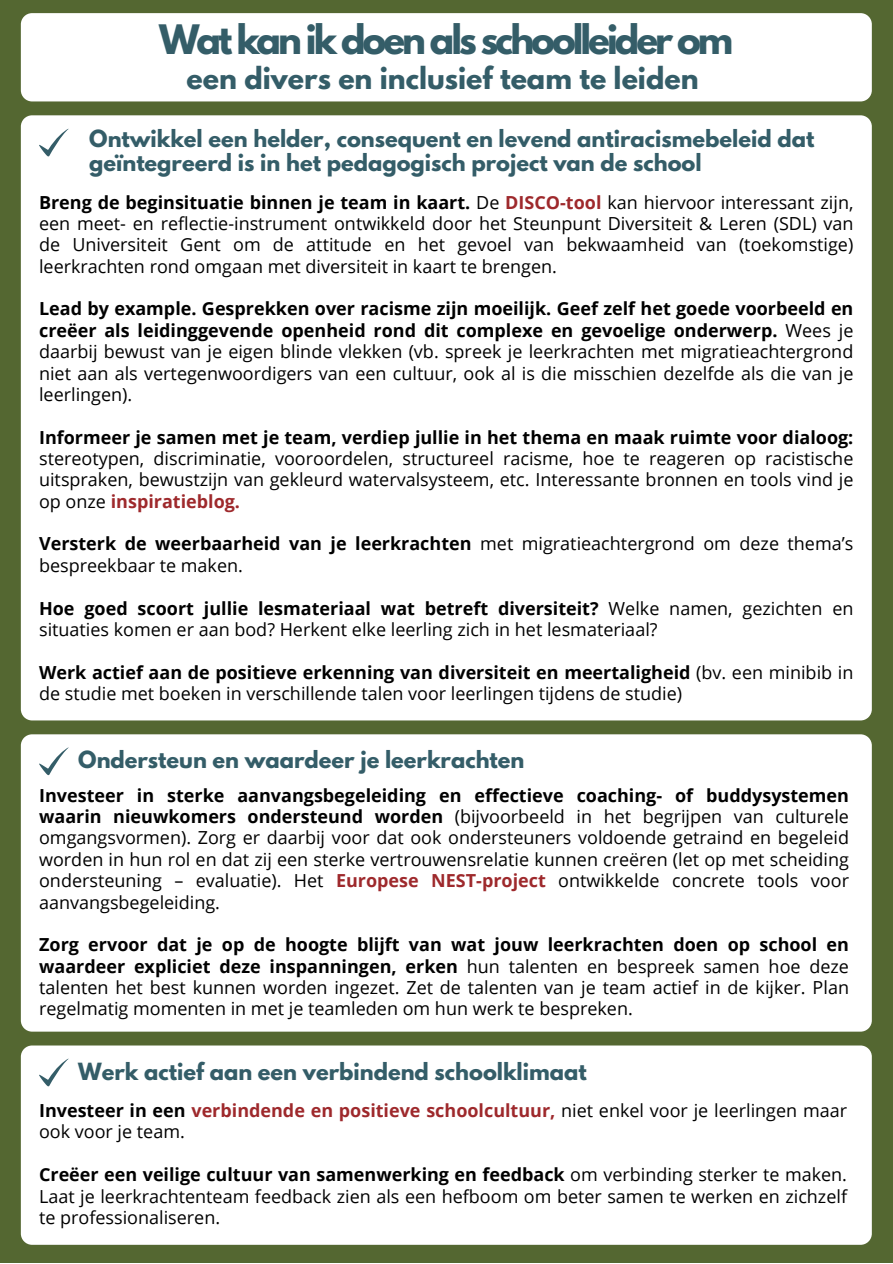
<style>
.page{position:relative;width:893px;height:1264px;background:#fff}
.page>*{position:absolute;margin:0;border:0;box-sizing:border-box;transform-origin:0 0}
.t1{font:700 36px "League Spartan";letter-spacing:-.08em;color:#345d68}
.t2{font:700 27px "League Spartan";color:#345d68}
.t3{font:700 21px/24.8px "League Spartan";color:#345d68}
.t4{font:18px/21.3px "Open Sans";color:#000;text-align:justify}
.s1{font-weight:700}
.s2{font-weight:700;color:#9e292c}
</style>
<div class="page">
<div style="left:0;top:0;width:892px;height:1262px;background:#546731"></div>
<div style="left:21px;top:13px;width:850px;height:88px;background:#fff;border-radius:11px"></div>
<div style="left:21px;top:115px;width:850px;height:605px;background:#fff"></div>
<svg style="left:39px;top:129px;width:29px;height:27px"></svg>
<div style="left:21px;top:734px;width:850px;height:297px;background:#fff"></div>
<svg style="left:39px;top:747px;width:29px;height:28px"></svg>
<div style="left:21px;top:1045px;width:850px;height:199px;background:#fff;border-radius:11px"></div>
<svg style="left:39px;top:1059px;width:29px;height:27px"></svg>
<p class="t1" style="left:159px;top:21px;width:575px">Wat kan ik doen als schoolleider om</p>
<p class="t2" style="left:187px;top:65px;width:513px">een divers en inclusief team te leiden</p>
<p class="t3" style="left:89px;top:129px;width:726px">Ontwikkel een helder, consequent en levend antiracismebeleid dat geïntegreerd is in het pedagogisch project van de school</p>
<p class="t4" style="left:39px;top:191px;width:815px"><span class="s1">Breng de beginsituatie binnen je team in kaart.</span> De <span class="s2">DISCO-tool</span> kan hiervoor interessant zijn, een meet- en reflectie-instrument ontwikkeld door het Steunpunt Diversiteit &amp; Leren (SDL) van de Universiteit Gent om de attitude en het gevoel van bekwaamheid van (toekomstige) leerkrachten rond omgaan met diversiteit in kaart te brengen.</p>
<p class="t4" style="left:39px;top:298px;width:815px"><span class="s1">Lead by example. Gesprekken over racisme zijn moeilijk. Geef zelf het goede voorbeeld en creëer als leidinggevende openheid rond dit complexe en gevoelige onderwerp.</span> Wees je daarbij bewust van je eigen blinde vlekken (vb. spreek je leerkrachten met migratieachtergrond niet aan als vertegenwoordigers van een cultuur, ook al is die misschien dezelfde als die van je leerlingen).</p>
<p class="t4" style="left:39px;top:426px;width:815px"><span class="s1">Informeer je samen met je team, verdiep jullie in het thema en maak ruimte voor dialoog: </span>stereotypen, discriminatie, vooroordelen, structureel racisme, hoe te reageren op racistische uitspraken, bewustzijn van gekleurd watervalsysteem, etc. Interessante bronnen en tools vind je op onze <span class="s2">inspiratieblog.</span></p>
<p class="t4" style="left:39px;top:533px;width:815px"><span class="s1">Versterk de weerbaarheid van je leerkrachten</span> met migratieachtergrond om deze thema’s bespreekbaar te maken.</p>
<p class="t4" style="left:39px;top:597px;width:815px"><span class="s1">Hoe goed scoort jullie lesmateriaal wat betreft diversiteit?</span> Welke namen, gezichten en situaties komen er aan bod? Herkent elke leerling zich in het lesmateriaal?</p>
<p class="t4" style="left:39px;top:661px;width:815px"><span class="s1">Werk actief aan de positieve erkenning van diversiteit en meertaligheid</span> (bv. een minibib in de studie met boeken in verschillende talen voor leerlingen tijdens de studie)</p>
<p class="t3" style="left:78px;top:750px;width:447px">Ondersteun en waardeer je leerkrachten</p>
<p class="t4" style="left:39px;top:784px;width:811px"><span class="s1">Investeer in sterke aanvangsbegeleiding en effectieve coaching- of buddysystemen waarin nieuwkomers ondersteund worden</span> (bijvoorbeeld in het begrijpen van culturele omgangsvormen). Zorg er daarbij voor dat ook ondersteuners voldoende getraind en begeleid worden in hun rol en dat zij een sterke vertrouwensrelatie kunnen creëren (let op met scheiding ondersteuning – evaluatie). Het <span class="s2">Europese NEST-project</span> ontwikkelde concrete tools voor aanvangsbegeleiding.</p>
<p class="t4" style="left:39px;top:933px;width:811px"><span class="s1">Zorg ervoor dat je op de hoogte blijft van wat jouw leerkrachten doen op school en waardeer expliciet deze inspanningen, erken</span> hun talenten en bespreek samen hoe deze talenten het best kunnen worden ingezet. Zet de talenten van je team actief in de kijker. Plan regelmatig momenten in met je teamleden om hun werk te bespreken.</p>
<p class="t3" style="left:78px;top:1061px;width:510px">Werk actief aan een verbindend schoolklimaat</p>
<p class="t4" style="left:39px;top:1099px;width:809px"><span class="s1">Investeer in een</span> <span class="s2">verbindende en positieve schoolcultuur,</span> niet enkel voor je leerlingen maar ook voor je team.</p>
<p class="t4" style="left:39px;top:1163px;width:809px"><span class="s1">Creëer een veilige cultuur van samenwerking en feedback</span> om verbinding sterker te maken.<br>Laat je leerkrachtenteam feedback zien als een hefboom om beter samen te werken en zichzelf te professionaliseren.</p>
</div>
